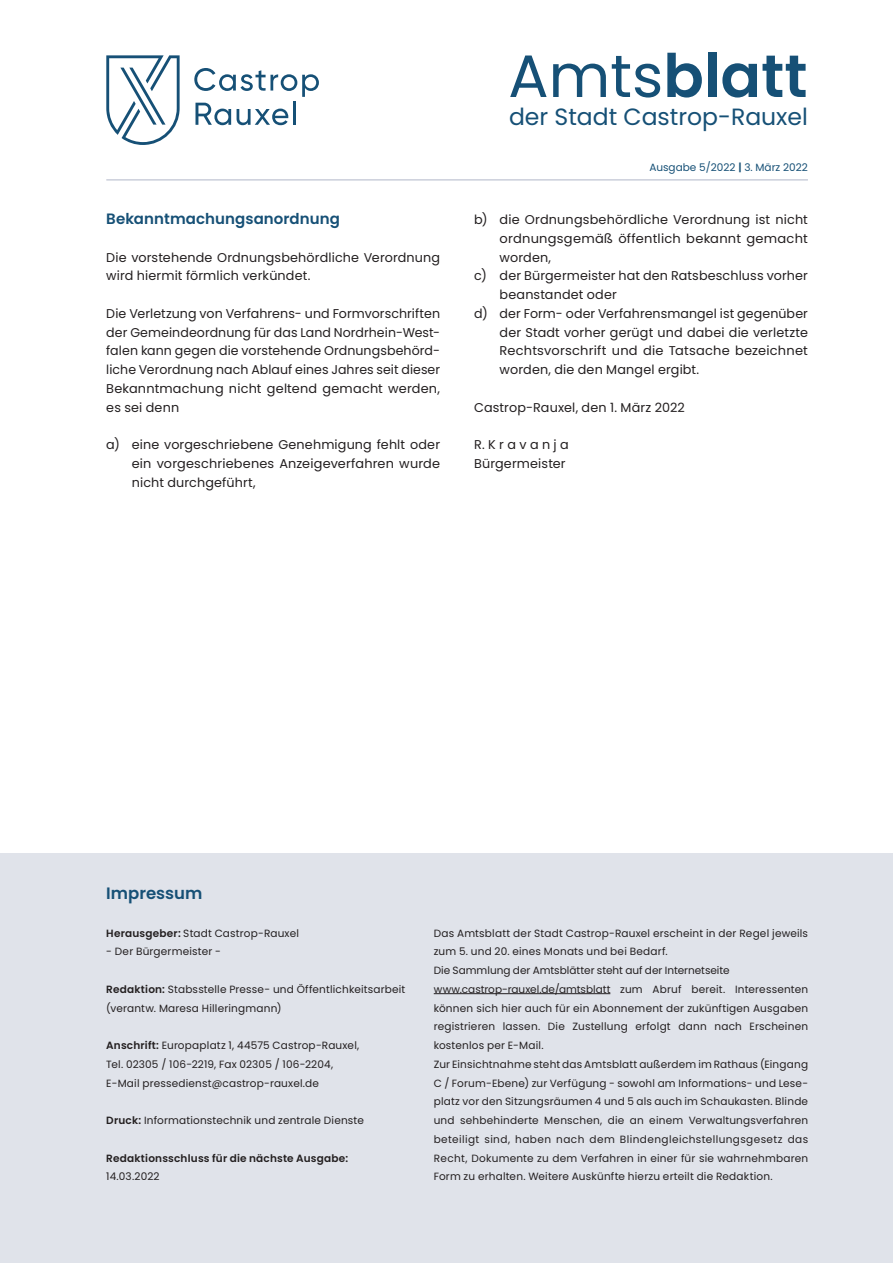
<style>
.page{position:relative;width:893px;height:1263px;background:#fff}
.page>*{position:absolute;margin:0;border:0;box-sizing:border-box;transform-origin:0 0}
.t1{font:600 59.85px "Poppins";color:#165076}
.t2{font:23.55px "Poppins";color:#165076}
.t3{font:600 16.5px "Poppins";color:#165076}
.t4{font:600 15px "Poppins";letter-spacing:.005em;color:#165076}
.t5{font:12.75px/18.8px "Poppins";letter-spacing:.01em;color:#231f20}
.t6{font:10.5px/18.8px "Poppins";letter-spacing:.02em;color:#231f20}
.t7{font:600 10.5px "Poppins";letter-spacing:.015em;color:#231f20}
.t8{font:10.5px "Poppins";color:#165076}
.s1{font-weight:400}
.s2{font-weight:600}
</style>
<div class="page">
<svg style="left:194px;top:68px;width:125px;height:29px"></svg>
<svg style="left:195px;top:103px;width:36px;height:22px"></svg>
<svg style="left:237px;top:109px;width:51px;height:16px"></svg>
<hr style="left:293px;top:102px;width:3px;height:23px;background:#165076">
<svg style="left:106px;top:55px;width:74px;height:90px"></svg>
<hr style="left:106px;top:179px;width:702px;height:1px;background:#b9becf">
<div style="left:0;top:854px;width:893px;height:409px;background:#e0e3ea"></div>
<hr style="left:434px;top:993px;width:176px;height:1px;background:#231f20">
<h3 class="t4" style="left:106px;top:210px;width:235px">Bekanntmachungsanordnung</h3>
<p class="t5" style="left:106px;top:248px;width:335px">Die vorstehende Ordnungsbehördliche Verordnung wird hiermit förmlich verkündet.</p>
<p class="t5" style="left:106px;top:304px;width:335px;text-align:justify">Die Verletzung von Verfahrens- und Formvorschriften der Gemeindeordnung für das Land Nordrhein-West&shy;falen kann gegen die vorstehende Ordnungsbehörd&shy;liche Verordnung nach Ablauf eines Jahres seit dieser Bekanntmachung nicht geltend gemacht werden, es sei denn</p>
<p class="t5" style="left:132px;top:435px;width:310px;text-align:justify;text-indent:-26px">a) eine vorgeschriebene Genehmigung fehlt oder ein vorgeschriebenes Anzeigeverfahren wurde nicht durchgeführt,</p>
<h1 class="t1" style="left:508px;top:41px;width:301px"><span class="s1">Amts</span>blatt</h1>
<h2 class="t2" style="left:509px;top:103px;width:300px">der Stadt Castrop-Rauxel</h2>
<p class="t8" style="left:649px;top:161px;width:160px">Ausgabe 5/2022 <span class="s2">|</span> 3. März 2022</p>
<p class="t5" style="left:474px;top:210px;width:335px">b) die Ordnungsbehördliche Verordnung ist nicht</p>
<p class="t5" style="left:500px;top:229px;width:310px">ordnungsgemäß öffentlich bekannt gemacht</p>
<p class="t5" style="left:500px;top:248px;width:53px">worden,</p>
<p class="t5" style="left:474px;top:267px;width:335px">c) der Bürgermeister hat den Ratsbeschluss vorher</p>
<p class="t5" style="left:500px;top:285px;width:119px">beanstandet oder</p>
<p class="t5" style="left:474px;top:304px;width:335px">d) der Form- oder Verfahrensmangel ist gegenüber</p>
<p class="t5" style="left:500px;top:323px;width:310px">der Stadt vorher gerügt und dabei die verletzte</p>
<p class="t5" style="left:500px;top:342px;width:310px">Rechtsvorschrift und die Tatsache bezeichnet</p>
<p class="t5" style="left:500px;top:360px;width:201px">worden, die den Mangel ergibt.</p>
<p class="t5" style="left:474px;top:398px;width:212px">Castrop-Rauxel, den 1. März 2022</p>
<p class="t5" style="left:474px;top:435px;width:96px">R. K r a v a n j a<br>Bürgermeister</p>
<h3 class="t3" style="left:106px;top:884px;width:98px">Impressum</h3>
<p class="t6" style="left:106px;top:924px;width:194px"><span class="s2">Herausgeber:</span> Stadt Castrop-Rauxel</p>
<p class="t6" style="left:106px;top:942px;width:116px">- Der Bürgermeister -</p>
<p class="t6" style="left:106px;top:980px;width:301px"><span class="s2">Redaktion:</span> Stabsstelle Presse- und Öffentlichkeitsarbeit (verantw. Maresa Hilleringmann)</p>
<p class="t6" style="left:106px;top:1036px;width:255px"><span class="s2">Anschrift:</span> Europaplatz 1, 44575 Castrop-Rauxel,<br>Tel. 02305 / 106-2219, Fax 02305 / 106-2204,<br>E-Mail pressedienst@castrop-rauxel.de</p>
<p class="t6" style="left:106px;top:1111px;width:259px"><span class="s2">Druck:</span> Informationstechnik und zentrale Dienste</p>
<p class="t7" style="left:106px;top:1152px;width:243px">Redaktionsschluss für die nächste Ausgabe:</p>
<p class="t6" style="left:106px;top:1167px;width:55px">14.03.2022</p>
<p class="t6" style="left:434px;top:924px;width:376px">Das Amtsblatt der Stadt Castrop-Rauxel erscheint in der Regel jeweils zum 5. und 20. eines Monats und bei Bedarf.<br>Die Sammlung der Amtsblätter steht auf der Internetseite www.castrop-rauxel.de/amtsblatt zum Abruf bereit. Interessenten können sich hier auch für ein Abonnement der zukünftigen Ausgaben registrieren lassen. Die Zustellung erfolgt dann nach Erscheinen kostenlos per E-Mail.<br>Zur Einsichtnahme steht das Amtsblatt außerdem im Rathaus (Eingang C / Forum-Ebene) zur Verfügung - sowohl am Informations- und Lese&shy;platz vor den Sitzungsräumen 4 und 5 als auch im Schaukasten. Blinde und sehbehinderte Menschen, die an einem Verwaltungsverfahren beteiligt sind, haben nach dem Blindengleichstellungsgesetz das Recht, Dokumente zu dem Verfahren in einer für sie wahrnehmbaren Form zu erhalten. Weitere Auskünfte hierzu erteilt die Redaktion.</p>
</div>
